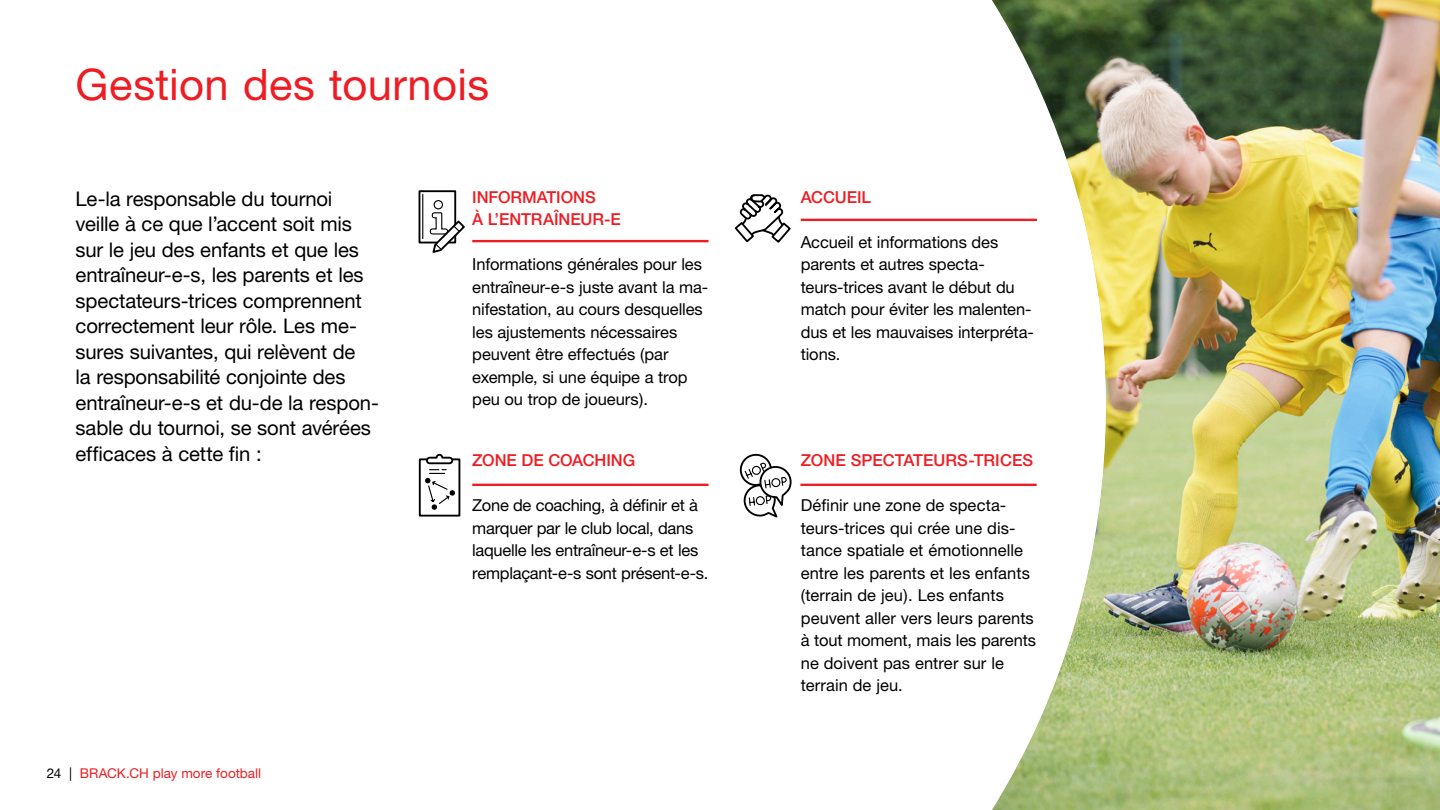
<style>
.page{position:relative;width:1440px;height:810px;background:#fff}
.page>*{position:absolute;margin:0;border:0;box-sizing:border-box;transform-origin:0 0}
.t1{font:43.5px "Helvetica Neue";letter-spacing:.01em;color:#ee1d23}
.t2{font:20.25px/25.5px "Helvetica Neue";letter-spacing:-.01em;color:#000}
.t3{font:16.5px/22.5px "Helvetica Neue";letter-spacing:-.005em;color:#000}
.t4{font:500 16.5px/22.5px "Helvetica Neue";letter-spacing:-.005em;color:#ee1d23}
.t5{font:13.5px "Helvetica Neue";color:#ee1d23}
.s1{color:#000}
</style>
<div class="page">
<svg style="left:739px;top:453px;width:53px;height:65px"></svg>
<svg style="left:707px;top:194px;width:84px;height:49px"></svg>
<hr style="left:801px;top:219px;width:236px;height:2px;background:#ee1d23">
<hr style="left:472px;top:240px;width:237px;height:2px;background:#ee1d23">
<hr style="left:472px;top:484px;width:237px;height:2px;background:#ee1d23">
<hr style="left:800px;top:484px;width:237px;height:2px;background:#ee1d23">
<div style="left:419px;top:458px;width:41px;height:59px;border:2px solid #000"></div>
<svg style="left:425px;top:453px;width:30px;height:57px"></svg>
<div style="left:419px;top:190px;width:37px;height:53px;border:2px solid #000"></div>
<svg style="left:429px;top:199px;width:36px;height:54px"></svg>
<hr style="left:422px;top:194px;width:1px;height:45px;background:#000">
<img style="left:992px;top:0;width:448px;height:810px">
<h1 class="t1" style="left:76px;top:59px;width:415px">Gestion des tournois</h1>
<p class="t2" style="left:76px;top:185px;width:305px">Le-la responsable du tournoi veille à ce que l’accent soit mis sur le jeu des enfants et que les entraîneur-e-s, les parents et les spectateurs-trices comprennent correctement leur rôle. Les me&shy;sures suivantes, qui relèvent de<br>la responsabilité conjointe des entraîneur-e-s et du-de la respon&shy;sable du tournoi, se sont avérées efficaces à cette fin :</p>
<p class="t5" style="left:47px;top:765px;width:216px"><span class="s1">24 |</span> BRACK.CH play more football</p>
<p class="t4" style="left:472px;top:185px;width:150px">INFORMATIONS<br>À L’ENTRAÎNEUR-E</p>
<p class="t3" style="left:472px;top:253px;width:238px">informations générales pour les entraîneur-e-s juste avant la ma&shy;nifestation, au cours desquelles les ajustements nécessaires peuvent être effectués (par exemple, si une équipe a trop peu ou trop de joueurs).</p>
<p class="t4" style="left:472px;top:449px;width:165px">ZONE DE COACHING</p>
<p class="t3" style="left:472px;top:494px;width:238px">Zone de coaching, à définir et à marquer par le club local, dans laquelle les entraîneur-e-s et les remplaçant-e-s sont présent-e-s.</p>
<p class="t4" style="left:801px;top:185px;width:72px">ACCUEIL</p>
<p class="t3" style="left:801px;top:230px;width:235px">Accueil et informations des parents et autres specta&shy;teurs-trices avant le début du match pour éviter les malenten&shy;dus et les mauvaises interpréta&shy;tions.</p>
<p class="t4" style="left:801px;top:449px;width:234px">ZONE SPECTATEURS-TRICES</p>
<p class="t3" style="left:801px;top:494px;width:237px">Définir une zone de specta&shy;teurs-trices qui crée une dis&shy;tance spatiale et émotionnelle entre les parents et les enfants (terrain de jeu). Les enfants peuvent aller vers leurs parents à tout moment, mais les parents ne doivent pas entrer sur le terrain de jeu.</p>
</div>
